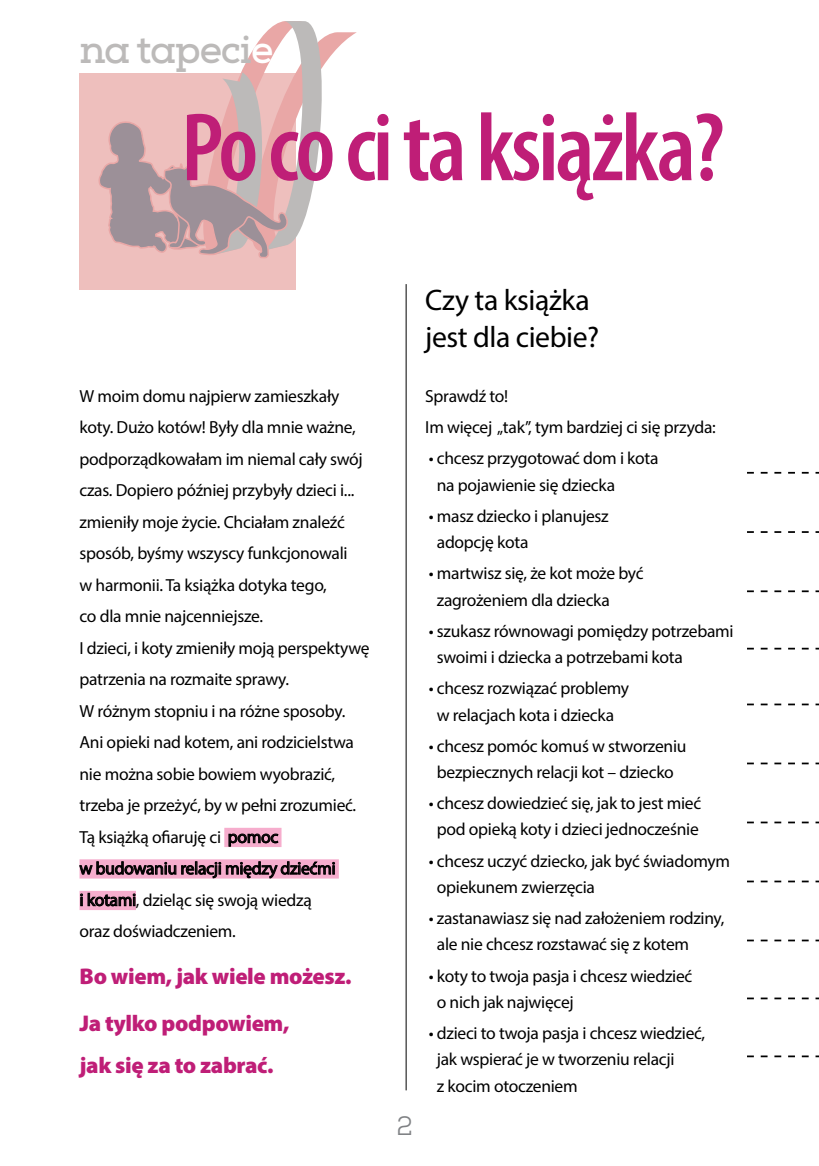
<style>
.page{position:relative;width:819px;height:1166px;background:#fff}
.page>*{position:absolute;margin:0;border:0;box-sizing:border-box;transform-origin:0 0}
.t1{font:600 condensed 98px "Myriad Pro";letter-spacing:-.03em;color:#bf1e77}
.t2{font:700 38.15px "Nexa Slab";letter-spacing:-.03em;color:#bcbab9}
.t3{font:29.75px/36.4px "Myriad Pro";letter-spacing:-.015em;color:#000}
.t4{font:26.25px "Nexa Slab";color:#808285;scale:.91 1}
.t5{font:900 22.75px/46.9px "Myriad Pro";letter-spacing:-.015em;color:#bf1e77}
.t6{font:17.5px/31.5px "Myriad Pro";letter-spacing:-.015em;color:#000}
.s1{color:#fff}
</style>
<div class="page">
<div style="left:79px;top:73px;width:217px;height:217px;background:#eebfbd"></div>
<svg style="left:98px;top:21px;width:259px;height:237px"></svg>
<div style="left:224px;top:828px;width:57px;height:19px;background:#f6adcd"></div>
<div style="left:79px;top:859px;width:260px;height:19px;background:#f6adcd"></div>
<div style="left:79px;top:891px;width:57px;height:19px;background:#f6adcd"></div>
<svg style="left:747px;top:472px;width:72px;height:2px"></svg>
<svg style="left:747px;top:531px;width:72px;height:2px"></svg>
<svg style="left:747px;top:590px;width:72px;height:2px"></svg>
<svg style="left:747px;top:648px;width:72px;height:1px"></svg>
<svg style="left:747px;top:703px;width:72px;height:2px"></svg>
<svg style="left:747px;top:762px;width:72px;height:2px"></svg>
<svg style="left:747px;top:821px;width:72px;height:2px"></svg>
<svg style="left:747px;top:880px;width:72px;height:2px"></svg>
<svg style="left:747px;top:939px;width:72px;height:2px"></svg>
<svg style="left:747px;top:997px;width:72px;height:2px"></svg>
<svg style="left:747px;top:1055px;width:72px;height:2px"></svg>
<hr style="left:405px;top:284px;width:1px;height:806px;background:#000">
<h2 class="t2" style="left:79px;top:27px;width:195px">na tapeci<span class="s1">e</span></h2>
<h1 class="t1" style="left:181px;top:87px;width:545px">Po co ci ta książka?</h1>
<p class="t6" style="left:79px;top:380px;width:291px">W moim domu najpierw zamieszkały koty. Dużo kotów! Były dla mnie ważne, podporządkowałam im niemal cały swój czas. Dopiero później przybyły dzieci i... zmieniły moje życie. Chciałam znaleźć sposób, byśmy wszyscy funkcjonowali<br>w harmonii. Ta książka dotyka tego,<br>co dla mnie najcenniejsze.<br>I dzieci, i koty zmieniły moją perspektywę patrzenia na rozmaite sprawy.<br>W różnym stopniu i na różne sposoby.<br>Ani opieki nad kotem, ani rodzicielstwa nie można sobie bowiem wyobrazić, trzeba je przeżyć, by w pełni zrozumieć.<br>Tą książką ofiaruję ci pomoc<br>w budowaniu relacji między dziećmi<br>i kotami, dzieląc się swoją wiedzą<br>oraz doświadczeniem.</p>
<h3 class="t5" style="left:79px;top:952px;width:273px">Bo wiem, jak wiele możesz.<br>Ja tylko podpowiem,</h3>
<h3 class="t5" style="left:79px;top:1041px;width:195px">jak się za to zabrać.</h3>
<h3 class="t4" style="left:397px;top:1110px;width:19px">2</h3>
<h3 class="t3" style="left:425px;top:281px;width:175px">Czy ta książka jest dla ciebie?</h3>
<p class="t6" style="left:425px;top:380px;width:292px">Sprawdź to!<br>Im więcej „tak”, tym bardziej ci się przyda:</p>
<p class="t6" style="left:437px;top:445px;width:223px;line-height:26.2px;text-indent:-8px">• chcesz przygotować dom i kota na pojawienie się dziecka</p>
<p class="t6" style="left:437px;top:503px;width:173px;line-height:26.2px;text-indent:-8px">• masz dziecko i planujesz adopcję kota</p>
<p class="t6" style="left:437px;top:560px;width:208px;line-height:26.2px;text-indent:-8px">• martwisz się, że kot może być zagrożeniem dla dziecka</p>
<p class="t6" style="left:437px;top:617px;width:298px;line-height:26.2px;text-indent:-8px">• szukasz równowagi pomiędzy potrzebami swoimi i dziecka a potrzebami kota</p>
<p class="t6" style="left:428px;top:675px;width:202px;line-height:26.2px;text-align:center">• chcesz rozwiązać problemy w relacjach kota i dziecka</p>
<p class="t6" style="left:428px;top:732px;width:259px;line-height:26.2px;text-align:center">• chcesz pomóc komuś w stworzeniu bezpiecznych relacji kot – dziecko</p>
<p class="t6" style="left:428px;top:790px;width:274px;line-height:26.2px;text-align:center">• chcesz dowiedzieć się, jak to jest mieć pod opieką koty i dzieci jednocześnie</p>
<p class="t6" style="left:437px;top:847px;width:295px;line-height:26.2px;text-indent:-8px">• chcesz uczyć dziecko, jak być świadomym opiekunem zwierzęcia</p>
<p class="t6" style="left:437px;top:905px;width:289px;line-height:26.2px;text-indent:-8px">• zastanawiasz się nad założeniem rodziny, ale nie chcesz rozstawać się z kotem</p>
<p class="t6" style="left:437px;top:962px;width:257px;line-height:26.2px;text-indent:-8px">• koty to twoja pasja i chcesz wiedzieć o nich jak najwięcej</p>
<p class="t6" style="left:437px;top:1020px;width:270px;line-height:26.2px;text-indent:-8px">• dzieci to twoja pasja i chcesz wiedzieć, jak wspierać je w tworzeniu relacji<br>z kocim otoczeniem</p>
</div>
